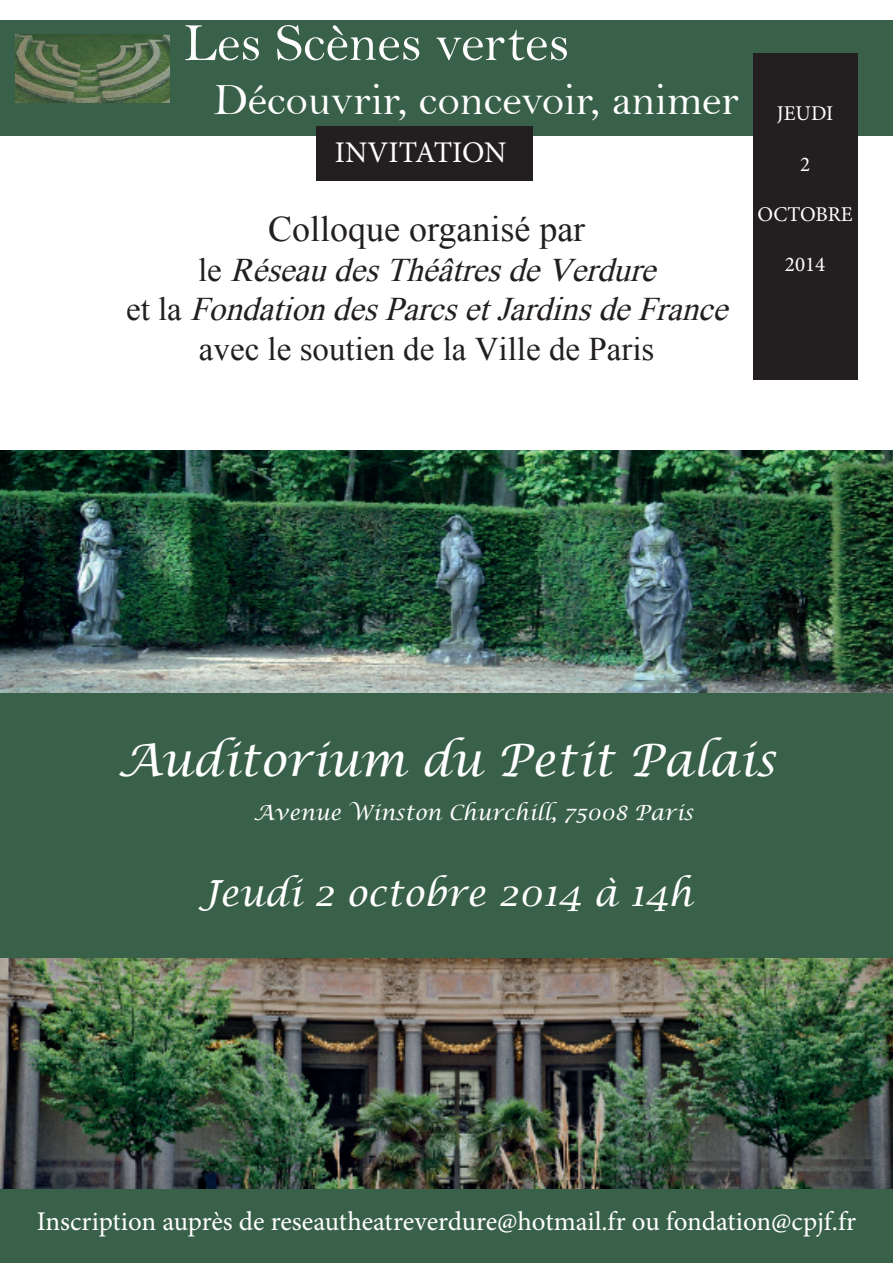
<style>
.page{position:relative;width:893px;height:1263px;background:#fff}
.page>*{position:absolute;margin:0;border:0;box-sizing:border-box;transform-origin:0 0}
.t1{font:54px "Bell";color:#fff}
.t2{font:45px "Bell";color:#fff}
.t3{font:italic 45px "Lucida Calligraphy";color:#fff}
.t4{font:italic 36px "Lucida Calligraphy";color:#fff}
.t5{font:36px "Iskoola Pota";color:#231f20}
.t6{font:italic 33px/39.6px "Iskoola Pota";color:#231f20;text-align:center}
.t7{font:30px "Minion Pro";color:#fff}
.t8{font:27px "Minion Pro";letter-spacing:-.005em;color:#fff}
.t9{font:italic 21px "Lucida Calligraphy";color:#fff}
.t10{font:21px "Minion Pro";color:#fff}
.s1{font-style:normal}
</style>
<div class="page">
<div style="left:0;top:504px;width:893px;height:759px;background:#396048"></div>
<div style="left:0;top:21px;width:893px;height:115px;background:#396048"></div>
<img style="left:0;top:450px;width:893px;height:242px">
<div style="left:753px;top:53px;width:104px;height:326px;background:#231f20"></div>
<img style="left:0;top:959px;width:893px;height:229px">
<img style="left:16px;top:34px;width:154px;height:68px">
<div style="left:316px;top:126px;width:216px;height:54px;background:#231f20"></div>
<h1 class="t1" style="left:184px;top:11px;width:387px">Les Scènes vertes</h1>
<h2 class="t2" style="left:214px;top:73px;width:621px">Découvrir, concevoir, animer <sub>JEUDI</sub></h2>
<p class="t10" style="left:800px;top:150px;width:12px">2</p>
<p class="t10" style="left:757px;top:200px;width:97px">OCTOBRE</p>
<p class="t10" style="left:785px;top:251px;width:42px">2014</p>
<p class="t7" style="left:335px;top:132px;width:173px">INVITATION</p>
<p class="t5" style="left:268px;top:208px;width:319px">Colloque organisé par</p>
<p class="t6" style="left:126px;top:250px;width:613px"><span class="s1">l e</span> RéseaudesThéâtresdeVerdure<br><span class="s1">e t l a</span> FondationdesParcsetJardinsdeFrance <span class="s1">avec le soutien de la Ville de Paris</span></p>
<h2 class="t3" style="left:117px;top:733px;width:660px">Auditorium du Petit Palais</h2>
<p class="t9" style="left:254px;top:799px;width:441px">Avenue Winston Churchill, 75008 Paris</p>
<p class="t4" style="left:200px;top:871px;width:494px">Jeudi 2 octobre 2014 à 14h</p>
<p class="t8" style="left:37px;top:1203px;width:821px">Inscription auprès de reseautheatreverdure@hotmail.fr ou fondation@cpjf.fr</p>
</div>
